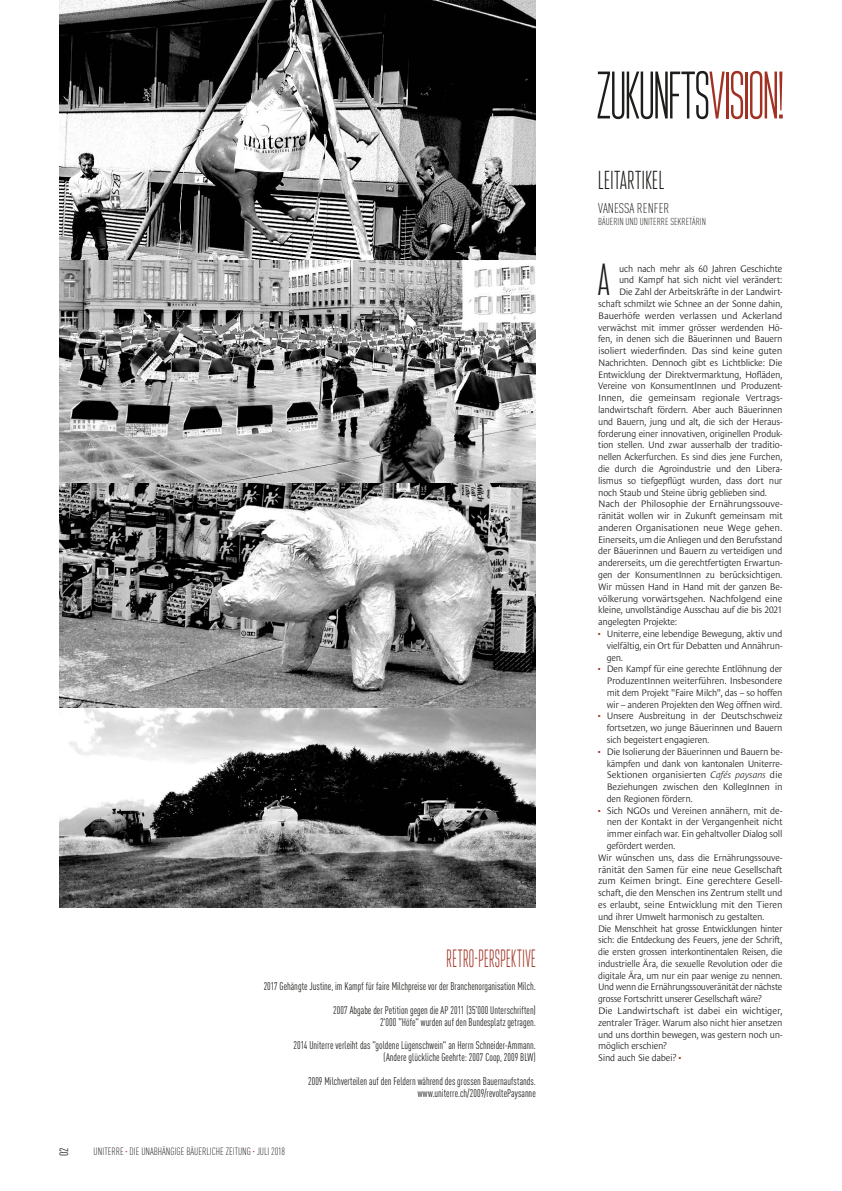
<style>
.page{position:relative;width:842px;height:1191px;background:#fff}
.page>*{position:absolute;margin:0;border:0;box-sizing:border-box;transform-origin:0 0}
.t1{font:67px "Attentica 4 F Ultra Light UNIT";letter-spacing:-.035em;color:#1d1d1b;scale:.92 1}
.t2{font:44.8px "Attentica 4 F Ultra Light UNIT";color:#1d1d1b}
.t3{font:26px "Attentica 4 F Ultra Light UNIT";letter-spacing:.02em;color:#1d1d1b}
.t4{font:25px "Attentica 4 F Ultra Light UNIT";letter-spacing:.025em;color:#a13223;scale:.8 1}
.t5{font:300 condensed 14px "DIN Pro";color:#1d1d1b}
.t6{font:condensed 12px "DIN Pro";color:#1d1d1b}
.t7{font:condensed 11px/23.6px "DIN Pro";color:#1d1d1b;text-align:right;scale:.9 1}
.t8{font:300 condensed 10.5px "DIN Pro";color:#1d1d1b}
.t9{font:300 condensed 10px "DIN Pro";color:#1d1d1b}
.t10{font:300 9.6px/11.8px "Le Monde Sans";letter-spacing:-.025em;color:#1d1d1b;text-align:justify;scale:.95 1}
.t11{font:300 9.6px "Le Monde Sans";letter-spacing:-.025em;color:#1d1d1b}
.t12{font:300 9.6px "Le Monde Sans";letter-spacing:-.025em;color:#1d1d1b;scale:.93 1}
.t13{font:300 9.6px "Le Monde Sans";letter-spacing:-.025em;color:#1d1d1b;scale:.96 1}
.s1{color:#a13223}
.s2{font-style:italic}
</style>
<div class="page">
<img style="left:59px;top:0;width:477px;height:696px">
<img style="left:59px;top:696px;width:477px;height:212px">
<h3 class="t4" style="left:447px;top:946px;width:113px">RETRO-PERSPEKTIVE</h3>
<p class="t7" style="left:264px;top:974px;width:304px">2017 Gehängte Justine, im Kampf für faire Milchpreise vor der Branchenorganisation Milch.<br>2007 Abgabe der Petition gegen die AP 2011 (35'000 Unterschriften)</p>
<p class="t7" style="left:293px;top:1009px;width:271px">2'000 "Höfe" wurden auf den Bundesplatz getragen.<br>2014 Uniterre verleiht das "goldene Lügenschwein" an Herrn Schneider-Ammann.</p>
<p class="t7" style="left:308px;top:1044px;width:255px">(Andere glückliche Geehrte: 2007 Coop, 2009 BLW)<br>2009 Milchverteilen auf den Feldern während des grossen Bauernaufstands.</p>
<p class="t7" style="left:418px;top:1080px;width:133px">www.uniterre.ch/2009/revoltePaysanne</p>
<p class="t6" style="left:55px;top:1156px;width:10px;rotate:-90deg">02</p>
<p class="t8" style="left:94px;top:1144px;width:140px">UNITERRE <sup>•</sup> DIE UNABHÄNGIGE BÄUERLICHE ZEITUN</p>
<p class="t8" style="left:247px;top:1144px;width:40px">G <sup>•</sup> JULI 2018</p>
<h1 class="t1" style="left:596px;top:63px;width:206px">ZUKUNFTS<span class="s1">VISION!</span></h1>
<h3 class="t3" style="left:598px;top:168px;width:67px">LEITARTIKEL</h3>
<h3 class="t5" style="left:598px;top:198px;width:66px">VANESSA REN FER</h3>
<p class="t9" style="left:598px;top:214px;width:12px">BÄUERIN</p>
<p class="t9" style="left:625px;top:214px;width:75px">UND UNITERRE SEKRETÄRIN</p>
<h2 class="t2" style="left:597px;top:258px;width:13px">A</h2>
<p class="t10" style="left:619px;top:262px;width:174px">uch nach mehr als 60 Jahren Geschichte</p>
<p class="t10" style="left:619px;top:274px;width:173px">und Kampf hat sich nicht viel verändert:</p>
<p class="t10" style="left:619px;top:286px;width:173px">Die Zahl der Arbeitskräfte in der Landwirt-</p>
<p class="t10" style="left:598px;top:298px;width:195px">schaft schmilzt wie Schnee an der Sonne dahin,</p>
<p class="t11" style="left:598px;top:310px;width:186px">Bauerhöfe werden verlassen und Ackerland</p>
<p class="t10" style="left:598px;top:321px;width:195px">verwächst mit immer grösser werdenden Hö-</p>
<p class="t10" style="left:598px;top:333px;width:195px">fen, in denen sich die Bäuerinnen und Bauern</p>
<p class="t11" style="left:598px;top:345px;width:186px">isoliert wiederfinden. Das sind keine guten</p>
<p class="t13" style="left:598px;top:357px;width:193px">Nachrichten. Dennoch gibt es Lichtblicke: Die</p>
<p class="t10" style="left:598px;top:368px;width:195px">Entwicklung der Direktvermarktung, Hofläden,</p>
<p class="t10" style="left:598px;top:380px;width:195px">Vereine von KonsumentInnen und Produzent-</p>
<p class="t11" style="left:598px;top:392px;width:186px">Innen, die gemeinsam regionale Vertrags-</p>
<p class="t10" style="left:598px;top:404px;width:195px">landwirtschaft fördern. Aber auch Bäuerinnen</p>
<p class="t10" style="left:598px;top:415px;width:195px">und Bauern, jung und alt, die sich der Heraus-</p>
<p class="t10" style="left:598px;top:427px;width:195px">forderung einer innovativen, originellen Produk-</p>
<p class="t10" style="left:598px;top:439px;width:195px">tion stellen. Und zwar ausserhalb der traditio-</p>
<p class="t10" style="left:598px;top:451px;width:195px">nellen Ackerfurchen. Es sind dies jene Furchen,</p>
<p class="t10" style="left:598px;top:463px;width:195px">die durch die Agroindustrie und den Libera-</p>
<p class="t10" style="left:598px;top:474px;width:195px">lismus so tiefgepflügt wurden, dass dort nur</p>
<p class="t10" style="left:598px;top:486px;width:179px">noch Staub und Steine übrig geblieben sind.</p>
<p class="t11" style="left:598px;top:498px;width:186px">Nach der Philosophie der Ernährungssouve-</p>
<p class="t13" style="left:598px;top:510px;width:193px">ränität wollen wir in Zukunft gemeinsam mit</p>
<p class="t11" style="left:598px;top:522px;width:186px">anderen Organisationen neue Wege gehen.</p>
<p class="t10" style="left:598px;top:533px;width:195px">Einerseits, um die Anliegen und den Berufsstand</p>
<p class="t10" style="left:598px;top:545px;width:195px">der Bäuerinnen und Bauern zu verteidigen und</p>
<p class="t10" style="left:598px;top:557px;width:195px">andererseits, um die gerechtfertigten Erwartun-</p>
<p class="t10" style="left:598px;top:569px;width:195px">gen der KonsumentInnen zu berücksichtigen.</p>
<p class="t10" style="left:598px;top:580px;width:195px">Wir müssen Hand in Hand mit der ganzen Be-</p>
<p class="t11" style="left:598px;top:593px;width:186px">völkerung vorwärtsgehen. Nachfolgend eine</p>
<p class="t10" style="left:598px;top:604px;width:195px">kleine, unvollständige Ausschau auf die bis 2021</p>
<p class="t10" style="left:598px;top:616px;width:85px">angelegten Projekte:</p>
<p class="t10" style="left:607px;top:628px;width:187px;text-indent:-8px"><span class="s1">•</span> Uniterre, eine lebendige Bewegung, aktiv und vielfältig, ein Ort für Debatten und Annährun&shy;gen.</p>
<p class="t10" style="left:607px;top:663px;width:187px;text-indent:-8px"><span class="s1">•</span> Den Kampf für eine gerechte Entlöhnung der ProduzentInnen weiterführen. Insbesondere mit dem Projekt "Faire Milch", das – so hoffen wir – anderen Projekten den Weg öffnen wird.</p>
<p class="t10" style="left:607px;top:710px;width:186px;text-indent:-8px"><span class="s1">•</span> Unsere Ausbreitung in der Deutschschweiz fortsetzen, wo junge Bäuerinnen und Bauern sich begeistert engagieren.</p>
<p class="t10" style="left:607px;top:745px;width:187px;text-indent:-8px"><span class="s1">•</span> Die Isolierung der Bäuerinnen und Bauern be&shy;kämpfen und dank von kantonalen Uniterre-Sektionen organisierten <span class="s2">Cafés paysans</span> die Beziehungen zwischen den KollegInnen in den Regionen fördern.</p>
<p class="t13" style="left:598px;top:805px;width:193px"><span class="s1">•</span> Sich NGOs und Vereinen annähern, mit de-</p>
<p class="t13" style="left:607px;top:816px;width:185px">nen der Kontakt in der Vergangenheit nicht</p>
<p class="t10" style="left:607px;top:828px;width:187px">immer einfach war. Ein gehaltvoller Dialog soll</p>
<p class="t10" style="left:607px;top:840px;width:74px">gefördert werden.</p>
<p class="t10" style="left:598px;top:851px;width:195px">Wir wünschen uns, dass die Ernährungssouve-</p>
<p class="t11" style="left:598px;top:864px;width:186px">ränität den Samen für eine neue Gesellschaft</p>
<p class="t11" style="left:598px;top:875px;width:186px">zum Keimen bringt. Eine gerechtere Gesell-</p>
<p class="t10" style="left:598px;top:887px;width:195px">schaft, die den Menschen ins Zentrum stellt und</p>
<p class="t11" style="left:598px;top:899px;width:186px">es erlaubt, seine Entwicklung mit den Tieren</p>
<p class="t10" style="left:598px;top:910px;width:177px">und ihrer Umwelt harmonisch zu gestalten.</p>
<p class="t12" style="left:598px;top:922px;width:200px">Die Menschheit hat grosse Entwicklungen hinter</p>
<p class="t12" style="left:598px;top:934px;width:200px">sich: die Entdeckung des Feuers, jene der Schrift,</p>
<p class="t12" style="left:598px;top:946px;width:200px">die ersten grossen interkontinentalen Reisen, die</p>
<p class="t12" style="left:598px;top:958px;width:200px">industrielle Ära, die sexuelle Revolution oder die</p>
<p class="t12" style="left:598px;top:970px;width:200px">digitale Ära, um nur ein paar wenige zu nennen.</p>
<p class="t12" style="left:598px;top:981px;width:200px">Und wenn die Ernährungssouveränität der nächste</p>
<p class="t12" style="left:598px;top:993px;width:177px">grosse Fortschritt unserer Gesellschaft wäre?</p>
<p class="t11" style="left:598px;top:1005px;width:186px">Die Landwirtschaft ist dabei ein wichtiger,</p>
<p class="t10" style="left:598px;top:1016px;width:195px">zentraler Träger. Warum also nicht hier ansetzen</p>
<p class="t10" style="left:598px;top:1028px;width:195px">und uns dorthin bewegen, was gestern noch un-</p>
<p class="t10" style="left:598px;top:1040px;width:74px">möglich erschien?</p>
<p class="t10" style="left:598px;top:1052px;width:89px">Sind auch Sie dabei? <span class="s1">•</span></p>
</div>
